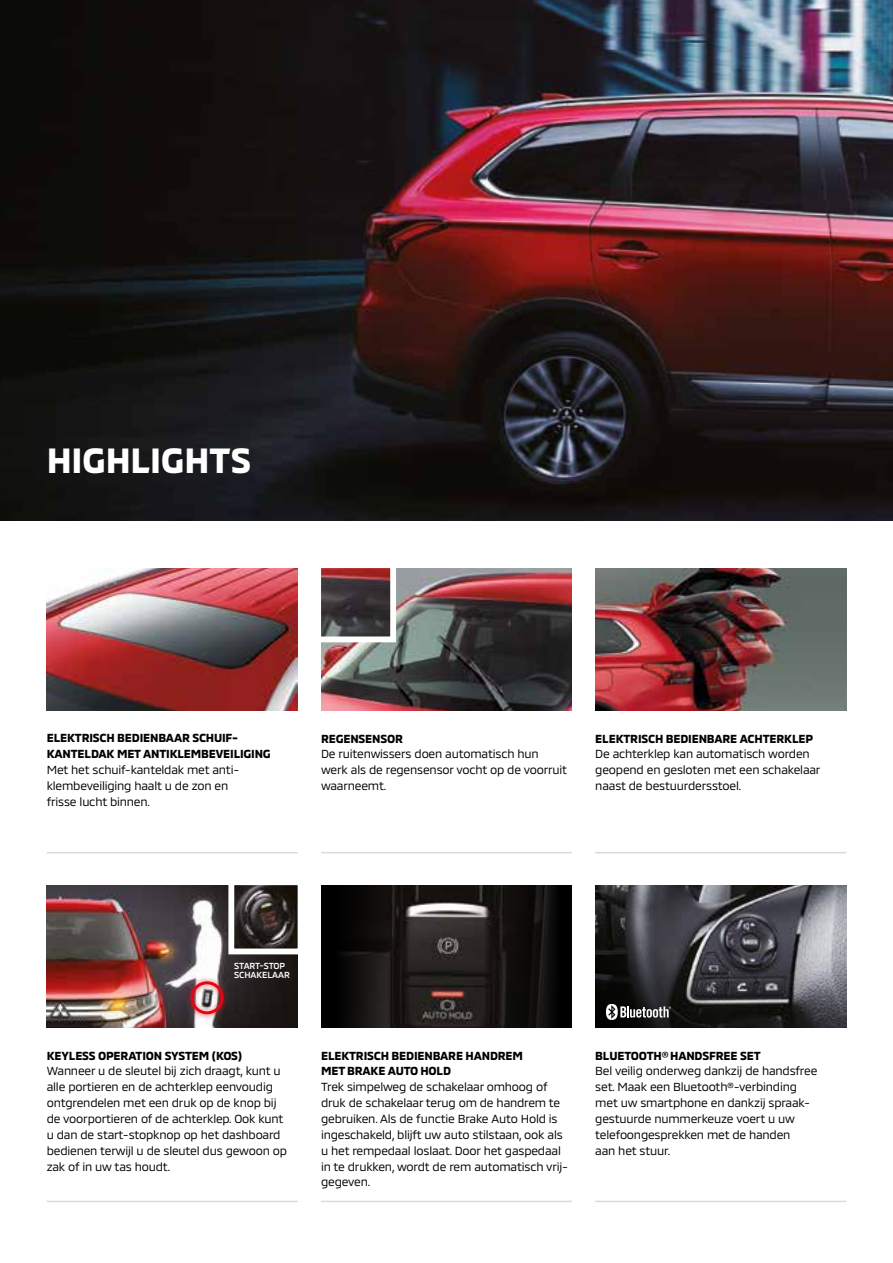
<style>
.page{position:relative;width:893px;height:1263px;background:#fff}
.page>*{position:absolute;margin:0;border:0;box-sizing:border-box;transform-origin:0 0}
.t1{font:700 36px "MMC";letter-spacing:-.005em;color:#fff}
.t2{font:12px/15.9px "MMC";letter-spacing:-.015em;color:#000}
.t3{font:700 12px/15.9px "MMC";letter-spacing:-.015em;color:#000}
.t4{font:500 9px/9px "MMC";letter-spacing:-.01em;color:#fff}
</style>
<div class="page">
<img style="left:0;top:0;width:893px;height:520px">
<svg style="left:595px;top:885px;width:251px;height:143px;background:#47474c"></svg>
<div style="left:321px;top:885px;width:251px;height:143px;background:#000"></div>
<img style="left:342px;top:885px;width:213px;height:143px">
<hr style="left:47px;top:1201px;width:251px;height:1px;background:#dadada">
<hr style="left:47px;top:852px;width:251px;height:1px;background:#dadada">
<hr style="left:321px;top:852px;width:251px;height:1px;background:#dadada">
<hr style="left:321px;top:1201px;width:251px;height:1px;background:#dadada">
<hr style="left:595px;top:852px;width:251px;height:1px;background:#dadada">
<hr style="left:595px;top:1201px;width:251px;height:1px;background:#dadada">
<img style="left:321px;top:568px;width:251px;height:143px">
<img style="left:595px;top:568px;width:251px;height:143px">
<img style="left:47px;top:568px;width:251px;height:143px">
<svg style="left:606px;top:1004px;width:65px;height:16px"></svg>
<img style="left:47px;top:885px;width:251px;height:143px">
<div style="left:185px;top:976px;width:44px;height:43px;background:#e30613;opacity:.75"></div>
<div style="left:191px;top:981px;width:33px;height:33px;border:3px solid #e30613;border-radius:50%"></div>
<svg style="left:225px;top:885px;width:73px;height:72px;background:#544f4d"></svg>
<svg style="left:321px;top:568px;width:78px;height:77px;background:#6b5a5b"></svg>
<h1 class="t1" style="left:47px;top:432px;width:206px">HIGHLIGHTS</h1>
<p class="t3" style="left:47px;top:729px;width:226px">ELEKTRISCH BEDIENBAAR SCHUIF-<br>KANTELDAK MET ANTIKLEMBEVEILIGING</p>
<p class="t2" style="left:47px;top:760px;width:192px">Met het schuif-kanteldak met anti&shy;klembeveiliging haalt u de zon en frisse lucht binnen.</p>
<p class="t3" style="left:321px;top:729px;width:84px">REGENSENSOR</p>
<p class="t2" style="left:321px;top:745px;width:248px">De ruitenwissers doen automatisch hun werk als de regensensor vocht op de voorruit waarneemt.</p>
<p class="t3" style="left:595px;top:729px;width:219px">ELEKTRISCH BEDIENBARE ACHTERKLEP</p>
<p class="t2" style="left:595px;top:745px;width:227px">De achterklep kan automatisch worden geopend en gesloten met een schakelaar naast de bestuurdersstoel.</p>
<p class="t4" style="left:234px;top:960px;width:57px">START-STOP<br>SCHAKELAAR</p>
<p class="t3" style="left:47px;top:1046px;width:197px">KEYLESS OPERATION SYSTEM (KOS)</p>
<p class="t2" style="left:47px;top:1062px;width:242px">Wanneer u de sleutel bij zich draagt, kunt u alle portieren en de achterklep eenvoudig ontgrendelen met een druk op de knop bij de voorportieren of de achterklep. Ook kunt u dan de start-stopknop op het dashboard bedienen terwijl u de sleutel dus gewoon op zak of in uw tas houdt.</p>
<p class="t3" style="left:321px;top:1046px;width:204px">ELEKTRISCH BEDIENBARE HANDREM<br>MET BRAKE AUTO HOLD</p>
<p class="t2" style="left:321px;top:1077px;width:247px">Trek simpelweg de schakelaar omhoog of druk de schakelaar terug om de handrem te gebruiken. Als de functie Brake Auto Hold is ingeschakeld, blijft uw auto stilstaan, ook als u het rempedaal loslaat. Door het gaspedaal in te drukken, wordt de rem automatisch vrij&shy;gegeven.</p>
<p class="t3" style="left:595px;top:1046px;width:167px">BLUETOOTH® HANDSFREE SET</p>
<p class="t2" style="left:595px;top:1062px;width:224px">Bel veilig onderweg dankzij de handsfree set. Maak een Bluetooth®-verbinding met uw smartphone en dankzij spraak&shy;gestuurde nummerkeuze voert u uw telefoongesprekken met de handen<br>aan het stuur.</p>
</div>
